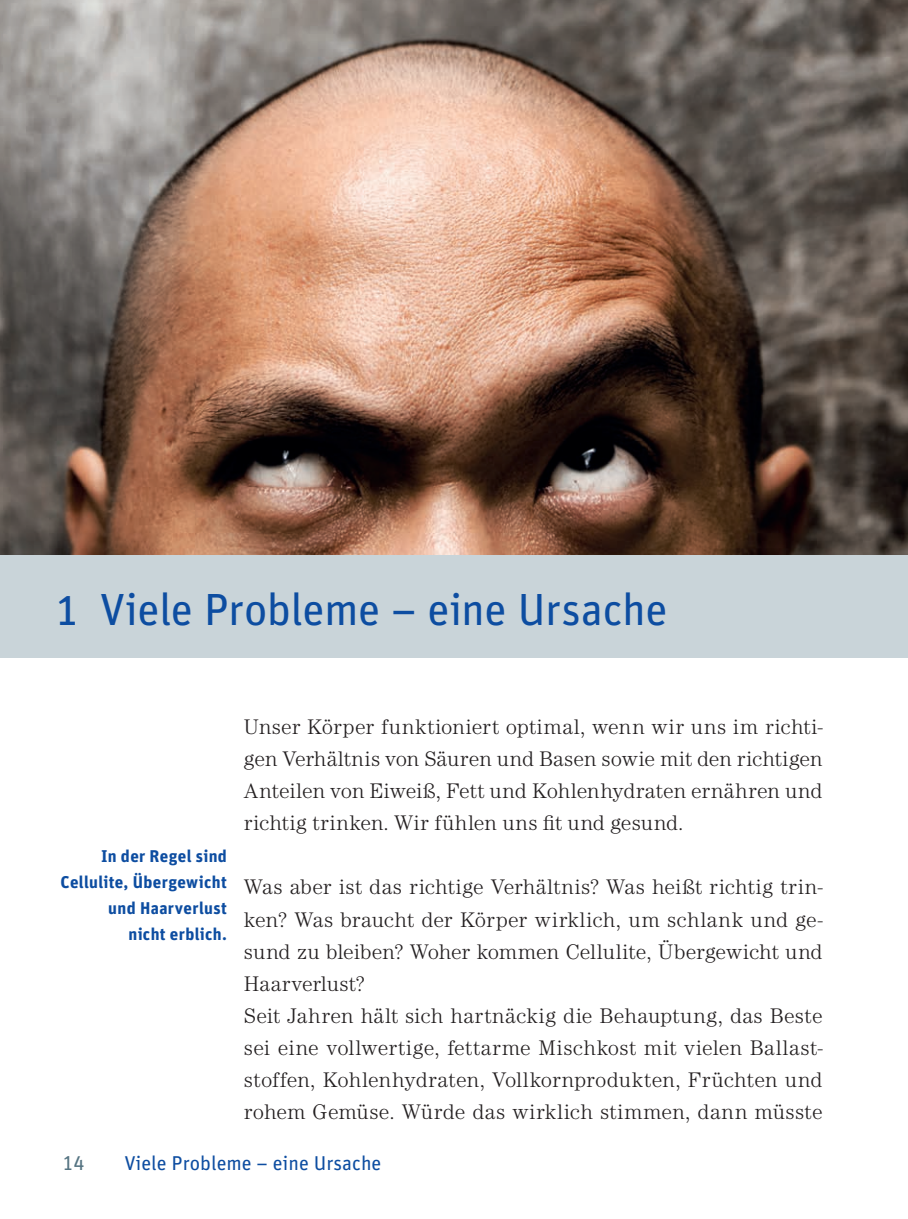
<style>
.page{position:relative;width:908px;height:1219px;background:#fff}
.page>*{position:absolute;margin:0;border:0;box-sizing:border-box;transform-origin:0 0}
.t1{font:45px "Unit";letter-spacing:-.015em;color:#0d4da1}
.t2{font:300 21.8px/32px "Century EF";letter-spacing:.01em;color:#231f20;text-align:justify}
.t3{font:20px "Unit Regular LF";color:#0d4da1}
.t4{font:20px "Unit Regular LF";color:#557482}
.t5{font:700 17px/26px "Unit";letter-spacing:.02em;color:#0d4da1;text-align:right}
</style>
<div class="page">
<img style="left:0;top:0;width:907px;height:556px">
<div style="left:0;top:556px;width:907px;height:102px;background:#c9d4d9"></div>
<p class="t1" style="left:57px;top:581px;width:612px">1 Viele Probleme – eine Ursache</p>
<p class="t5" style="left:61px;top:843px;width:168px">In der Regel sind<br>Cellulite, Übergewicht und Haarverlust<br>nicht erblich.</p>
<p class="t2" style="left:244px;top:711px;width:580px">Unser Körper funktioniert optimal, wenn wir uns im richti&shy;gen Verhältnis von Säuren und Basen sowie mit den richtigen Anteilen von Eiweiß, Fett und Kohlenhydraten ernähren und richtig trinken. Wir fühlen uns fit und gesund.</p>
<p class="t2" style="left:244px;top:871px;width:580px;text-align:left">Was aber ist das richtige Verhältnis? Was heißt richtig trin&shy;ken? Was braucht der Körper wirklich, um schlank und ge&shy;sund zu bleiben? Woher kommen Cellulite, Übergewicht und Haarverlust?<br>Seit Jahren hält sich hartnäckig die Behauptung, das Beste sei eine vollwertige, fettarme Mischkost mit vielen Ballast&shy;stoffen, Kohlenhydraten, Vollkornprodukten, Früchten und rohem Gemüse. Würde das wirklich stimmen, dann müsste</p>
<p class="t4" style="left:62px;top:1150px;width:23px">14</p>
<p class="t3" style="left:124px;top:1150px;width:258px">Viele Probleme – eine Ursache</p>
</div>
